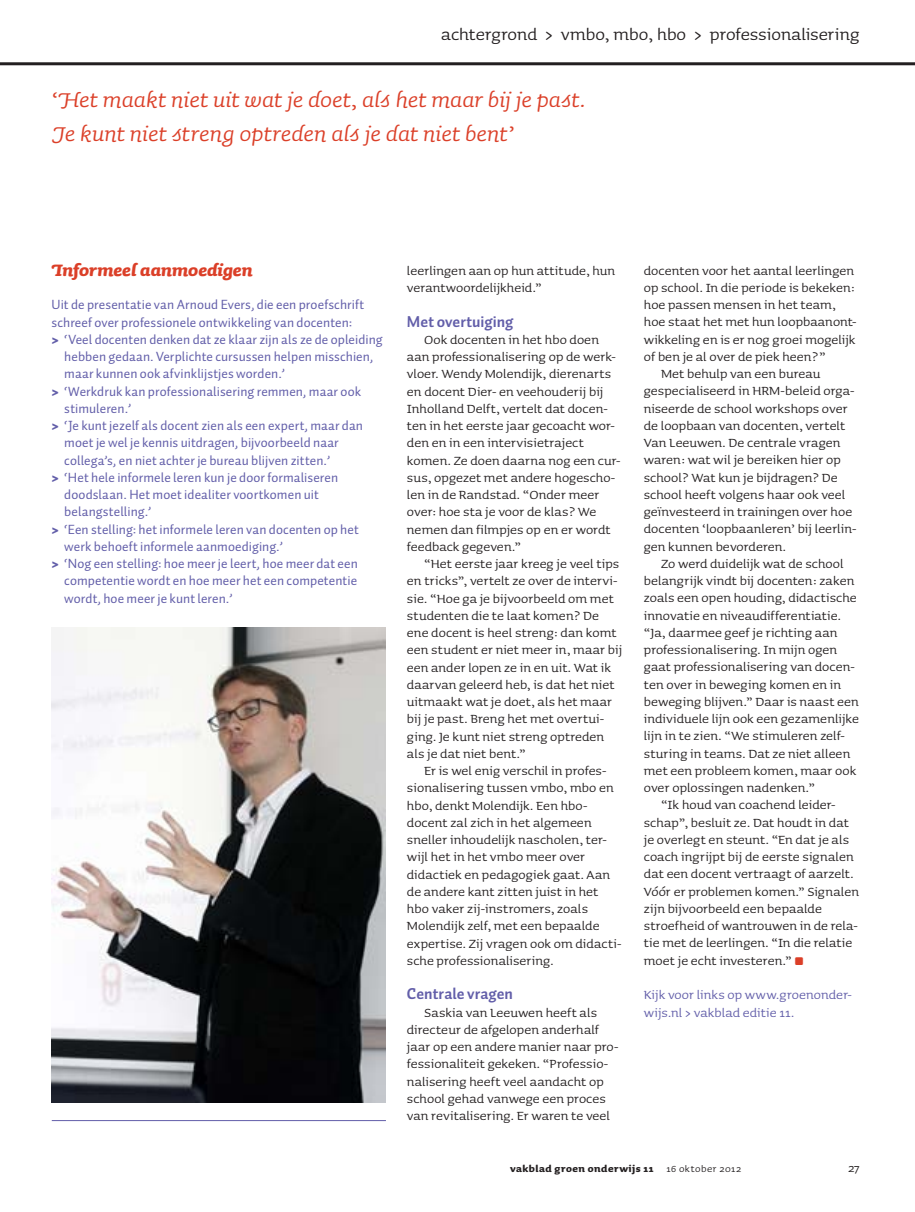
<style>
.page{position:relative;width:915px;height:1212px;background:#fff}
.page>*{position:absolute;margin:0;border:0;box-sizing:border-box;transform-origin:0 0}
.t1{font:27px/34.5px "Sauna Italic Swash";letter-spacing:-.005em;color:#db3f28}
.t2{font:21px "Sauna";color:#231f20}
.t3{font:21px "Sauna Bold Italic Swash";color:#db3f28}
.t4{font:15.75px/17.2px "Sauna";letter-spacing:.005em;color:#231f20}
.t5{font:15.75px/17.2px "Sauna";letter-spacing:.005em;color:#625ea9}
.t6{font:700 15.75px "Auto 1";letter-spacing:.005em;color:#625ea9}
.t7{font:15px "Sauna";color:#231f20}
.t8{font:13.5px "Auto 1";letter-spacing:.005em;color:#625ea9}
.t9{font:700 12px "Sauna";letter-spacing:.04em;color:#231f20}
.s1{font-weight:900}
.s2{font-family:"Distro II Bats";font-size:10.5px;color:#db3f28}
.s3{font-weight:400}
</style>
<div class="page">
<hr style="left:52px;top:1120px;width:334px;height:1px;background:#625ea9">
<hr style="left:0;top:62px;width:914px;height:3px;background:#231f20">
<img style="left:52px;top:628px;width:334px;height:475px">
<h2 class="t2" style="left:441px;top:23px;width:419px">achtergrond &gt; vmbo, mbo, hbo &gt; professionalisering</h2>
<h1 class="t1" style="left:52px;top:82px;width:535px">‘Het maakt niet uit wat je doet, als het maar bij je past.<br>Je kunt niet streng optreden als je dat niet bent’</h1>
<h2 class="t3" style="left:52px;top:259px;width:202px">Informeel aanmoedigen</h2>
<p class="t8" style="left:52px;top:296px;width:314px">Uit de presentatie van Arnoud Evers, die een proefschrift</p>
<p class="t8" style="left:52px;top:314px;width:302px">schreef over professionele ontwikkeling van docenten:</p>
<p class="t8" style="left:52px;top:331px;width:332px"><span class="s1">&gt;</span> ‘Veel docenten denken dat ze klaar zijn als ze de opleiding</p>
<p class="t8" style="left:64px;top:348px;width:310px">hebben gedaan. Verplichte cursussen helpen misschien,</p>
<p class="t8" style="left:64px;top:365px;width:222px">maar kunnen ook afvinklijstjes worden.’</p>
<p class="t8" style="left:52px;top:383px;width:311px"><span class="s1">&gt;</span> ‘Werkdruk kan professionalisering remmen, maar ook</p>
<p class="t8" style="left:64px;top:400px;width:68px">stimuleren.’</p>
<p class="t8" style="left:52px;top:417px;width:313px"><span class="s1">&gt;</span> ‘Je kunt jezelf als docent zien als een expert, maar dan</p>
<p class="t8" style="left:64px;top:434px;width:276px">moet je wel je kennis uitdragen, bijvoorbeeld naar</p>
<p class="t8" style="left:64px;top:452px;width:267px">collega’s, en niet achter je bureau blijven zitten.’</p>
<p class="t8" style="left:52px;top:469px;width:288px"><span class="s1">&gt;</span> ‘Het hele informele leren kun je door formaliseren</p>
<p class="t8" style="left:64px;top:486px;width:256px">doodslaan. Het moet idealiter voortkomen uit</p>
<p class="t8" style="left:64px;top:503px;width:88px">belangstelling.’</p>
<p class="t8" style="left:52px;top:521px;width:308px"><span class="s1">&gt;</span> ‘Een stelling: het informele leren van docenten op het</p>
<p class="t8" style="left:64px;top:538px;width:220px">werk behoeft informele aanmoediging.’</p>
<p class="t8" style="left:52px;top:555px;width:308px"><span class="s1">&gt;</span> ‘Nog een stelling: hoe meer je leert, hoe meer dat een</p>
<p class="t8" style="left:64px;top:572px;width:294px">competentie wordt en hoe meer het een competentie</p>
<p class="t8" style="left:64px;top:590px;width:170px">wordt, hoe meer je kunt leren.’</p>
<p class="t4" style="left:407px;top:262px;width:210px">leerlingen aan op hun attitude, hun verantwoordelijkheid.”</p>
<p class="t6" style="left:407px;top:311px;width:108px">Met overtuiging</p>
<p class="t4" style="left:407px;top:331px;width:215px;text-indent:17px">Ook docenten in het hbo doen aan professionalisering op de werk&shy;vloer. Wendy Molendijk, dierenarts en docent Dier- en veehouderij bij<br>Inholland Delft, vertelt dat docen&shy;ten in het eerste jaar gecoacht wor&shy;den en in een intervisietraject komen. Ze doen daarna nog een cur&shy;sus, opgezet met andere hogescho&shy;len in de Randstad. “Onder meer over: hoe sta je voor de klas? We nemen dan filmpjes op en er wordt feedback gegeven.”</p>
<p class="t4" style="left:407px;top:555px;width:217px;text-indent:17px">“Het eerste jaar kreeg je veel tips en tricks”, vertelt ze over de intervi&shy;sie. “Hoe ga je bijvoorbeeld om met studenten die te laat komen? De ene docent is heel streng: dan komt een student er niet meer in, maar bij een ander lopen ze in en uit. Wat ik daarvan geleerd heb, is dat het niet uitmaakt wat je doet, als het maar bij je past. Breng het met overtui&shy;ging. Je kunt niet streng optreden als je dat niet bent.”</p>
<p class="t4" style="left:407px;top:762px;width:216px;text-indent:17px">Er is wel enig verschil in profes&shy;sionalisering tussen vmbo, mbo en hbo, denkt Molendijk. Een hbo&shy;docent zal zich in het algemeen sneller inhoudelijk nascholen, ter&shy;wijl het in het vmbo meer over didactiek en pedagogiek gaat. Aan de andere kant zitten juist in het hbo vaker zij-instromers, zoals<br>Molendijk zelf, met een bepaalde expertise. Zij vragen ook om didacti&shy;sche professionalisering.</p>
<p class="t6" style="left:407px;top:984px;width:108px">Centrale vragen</p>
<p class="t4" style="left:407px;top:1004px;width:213px;text-indent:17px">Saskia van Leeuwen heeft als directeur de afgelopen anderhalf jaar op een andere manier naar pro&shy;fessionaliteit gekeken. “Professio&shy;nalisering heeft veel aandacht op school gehad vanwege een proces van revitalisering. Er waren te veel</p>
<p class="t4" style="left:643px;top:262px;width:212px">docenten voor het aantal leerlingen</p>
<p class="t4" style="left:643px;top:279px;width:212px">op school. In die periode is bekeken:</p>
<p class="t4" style="left:643px;top:296px;width:193px">hoe passen mensen in het team,</p>
<p class="t4" style="left:643px;top:313px;width:214px">hoe staat het met hun loopbaanont-</p>
<p class="t4" style="left:643px;top:331px;width:213px">wikkeling en is er nog groei mogelijk</p>
<p class="t4" style="left:643px;top:348px;width:183px">of ben je al over de piek heen?”</p>
<p class="t4" style="left:661px;top:365px;width:161px">Met behulp van een bureau</p>
<p class="t4" style="left:643px;top:382px;width:212px">gespecialiseerd in HRM-beleid orga-</p>
<p class="t4" style="left:643px;top:400px;width:205px">niseerde de school workshops over</p>
<p class="t4" style="left:643px;top:417px;width:203px">de loopbaan van docenten, vertelt</p>
<p class="t4" style="left:643px;top:434px;width:198px">Van Leeuwen. De centrale vragen</p>
<p class="t4" style="left:643px;top:451px;width:198px">waren: wat wil je bereiken hier op</p>
<p class="t4" style="left:643px;top:469px;width:195px">school? Wat kun je bijdragen? De</p>
<p class="t4" style="left:643px;top:486px;width:203px">school heeft volgens haar ook veel</p>
<p class="t4" style="left:643px;top:503px;width:210px">geïnvesteerd in trainingen over hoe</p>
<p class="t4" style="left:643px;top:520px;width:214px">docenten ‘loopbaanleren’ bij leerlin-</p>
<p class="t4" style="left:643px;top:538px;width:144px">gen kunnen bevorderen.</p>
<p class="t4" style="left:661px;top:555px;width:184px">Zo werd duidelijk wat de school</p>
<p class="t4" style="left:643px;top:572px;width:212px">belangrijk vindt bij docenten: zaken</p>
<p class="t4" style="left:643px;top:589px;width:214px">zoals een open houding, didactische</p>
<p class="t4" style="left:643px;top:607px;width:199px">innovatie en niveaudifferentiatie.</p>
<p class="t4" style="left:643px;top:624px;width:195px">“Ja, daarmee geef je richting aan</p>
<p class="t4" style="left:643px;top:641px;width:195px">professionalisering. In mijn ogen</p>
<p class="t4" style="left:643px;top:658px;width:212px">gaat professionalisering van docen-</p>
<p class="t4" style="left:643px;top:676px;width:199px">ten over in beweging komen en in</p>
<p class="t4" style="left:643px;top:693px;width:216px">beweging blijven.” Daar is naast een</p>
<p class="t4" style="left:643px;top:710px;width:217px">individuele lijn ook een gezamenlijke</p>
<p class="t4" style="left:643px;top:727px;width:202px">lijn in te zien. “We stimuleren zelf-</p>
<p class="t4" style="left:643px;top:745px;width:208px">sturing in teams. Dat ze niet alleen</p>
<p class="t4" style="left:643px;top:762px;width:214px">met een probleem komen, maar ook</p>
<p class="t4" style="left:643px;top:779px;width:173px">over oplossingen nadenken.”</p>
<p class="t4" style="left:661px;top:796px;width:176px">“Ik houd van coachend leider-</p>
<p class="t4" style="left:643px;top:814px;width:207px">schap”, besluit ze. Dat houdt in dat</p>
<p class="t4" style="left:643px;top:831px;width:207px">je overlegt en steunt. “En dat je als</p>
<p class="t4" style="left:643px;top:848px;width:211px">coach ingrijpt bij de eerste signalen</p>
<p class="t4" style="left:643px;top:865px;width:211px">dat een docent vertraagt of aarzelt.</p>
<p class="t4" style="left:643px;top:883px;width:217px">Vóór er problemen komen.” Signalen</p>
<p class="t4" style="left:643px;top:900px;width:179px">zijn bijvoorbeeld een bepaalde</p>
<p class="t4" style="left:643px;top:917px;width:215px">stroefheid of wantrouwen in de rela-</p>
<p class="t4" style="left:643px;top:934px;width:210px">tie met de leerlingen. “In die relatie</p>
<p class="t4" style="left:643px;top:952px;width:163px">moet je echt investeren.” <span class="s2">]</span></p>
<p class="t5" style="left:643px;top:986px;width:210px">Kijk voor links op www.groenonder&shy;wijs.nl &gt; vakblad editie 11.</p>
<p class="t9" style="left:510px;top:1162px;width:232px">vakblad groen onderwijs 11 <span class="s3">16 oktober 2012</span></p>
<p class="t7" style="left:847px;top:1160px;width:13px">27</p>
</div>
